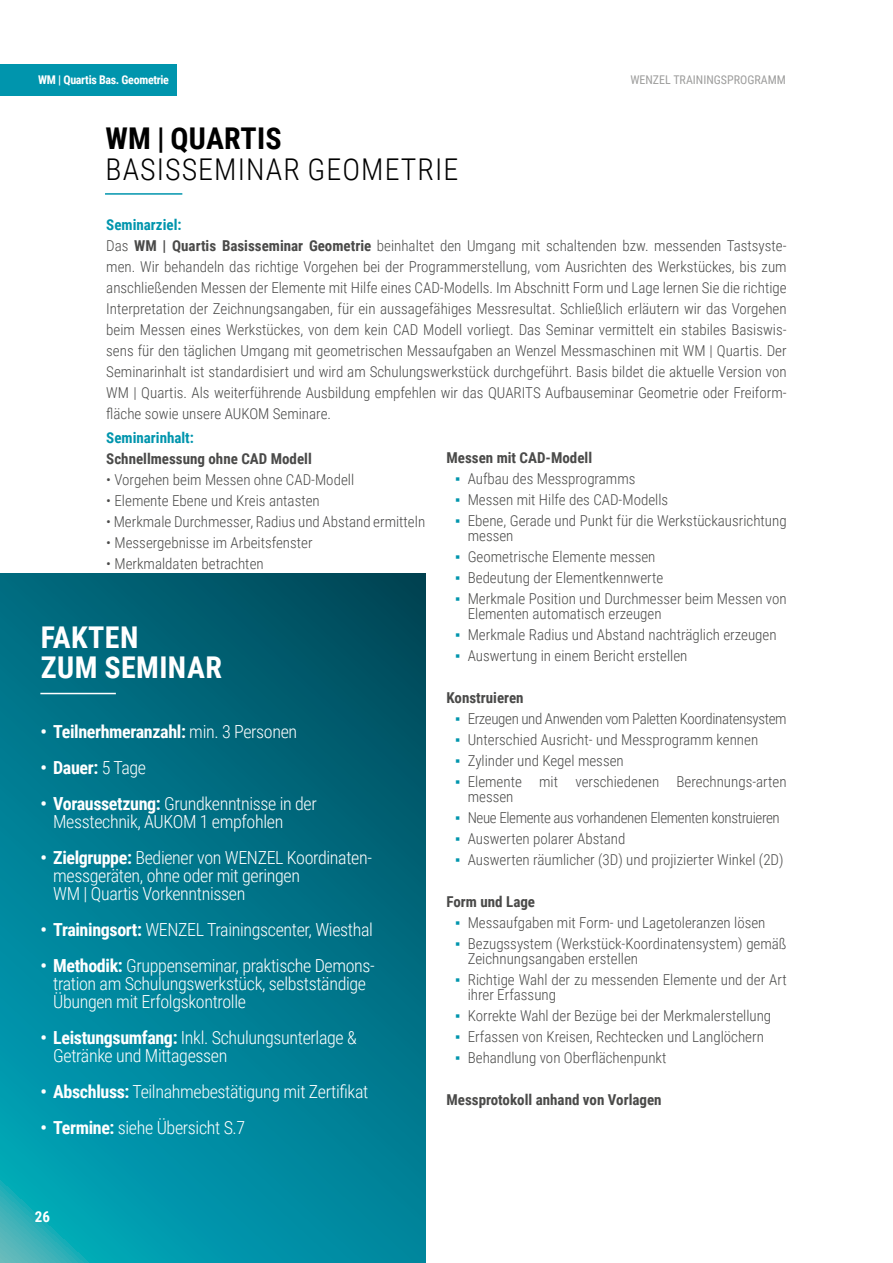
<style>
.page{position:relative;width:893px;height:1263px;background:#fff}
.page>*{position:absolute;margin:0;border:0;box-sizing:border-box;transform-origin:0 0}
.t1{font:300 30px "Roboto Condensed";letter-spacing:.035em;color:#000}
.t2{font:700 30px/29.5px "Roboto Condensed";letter-spacing:.015em;color:#fff}
.t3{font:700 30px "Roboto Condensed";letter-spacing:.01em;color:#000}
.t4{font:300 18px/18px "Roboto Condensed";letter-spacing:-.02em;color:#fff}
.t5{font:700 18px "Roboto Condensed";letter-spacing:-.02em;color:#fff}
.t6{font:300 15px/21px "Roboto Condensed";color:#4a4a49}
.t7{font:700 15px "Roboto Condensed";color:#4a4a49}
.t8{font:300 15px "Roboto Condensed";letter-spacing:-.025em;color:#4a4a49}
.t9{font:700 15px "Roboto Condensed";color:#0095ad}
.t10{font:700 15px "Roboto Condensed";color:#fff}
.t11{font:700 12px "Roboto Condensed";letter-spacing:-.025em;color:#fff}
.t12{font:12px "Roboto Condensed";color:#9d9d9c}
.s1{font-weight:700;color:#0095ad}
.s2{font-weight:700}
.s3{font-weight:300}
.s4{font-family:"Arial Narrow";font-weight:400;color:#0095ad}
</style>
<div class="page">
<div style="left:0;top:64px;width:176px;height:32px;background:#0095ad"></div>
<svg style="left:0;top:573px;width:425px;height:690px;background:#00788d"></svg>
<hr style="left:40px;top:693px;width:76px;height:1px;background:#fff">
<hr style="left:105px;top:193px;width:77px;height:2px;background:#0095ad">
<p class="t11" style="left:38px;top:71px;width:132px">WM | Quartis Bas. Geometrie</p>
<p class="t12" style="left:630px;top:71px;width:157px">WENZEL TRAININGSPROGRAMM</p>
<h1 class="t3" style="left:106px;top:117px;width:178px">WM | QUARTIS</h1>
<h1 class="t1" style="left:106px;top:149px;width:354px">BASISSEMINAR GEOMETRIE</h1>
<p class="t6" style="left:106px;top:213px;width:682px"><span class="s1">Seminarziel:<br></span>Das <span class="s2">WM | Quartis Basisseminar Geometrie</span> beinhaltet den Umgang mit schaltenden bzw. messenden Tastsyste&shy;men. Wir behandeln das richtige Vorgehen bei der Programmerstellung, vom Ausrichten des Werkstückes, bis zum anschließenden Messen der Elemente mit Hilfe eines CAD-Modells. Im Abschnitt Form und Lage lernen Sie die richtige Interpretation der Zeichnungsangaben, für ein aussagefähiges Messresultat. Schließlich erläutern wir das Vorgehen beim Messen eines Werkstückes, von dem kein CAD Modell vorliegt. Das Seminar vermittelt ein stabiles Basiswis&shy;sens für den täglichen Umgang mit geometrischen Messaufgaben an Wenzel Messmaschinen mit WM | Quartis. Der Seminarinhalt ist standardisiert und wird am Schulungswerkstück durchgeführt. Basis bildet die aktuelle Version von WM | Quartis. Als weiterführende Ausbildung empfehlen wir das QUARITS Aufbauseminar Geometrie oder Freiform&shy;fläche sowie unsere AUKOM Seminare.</p>
<p class="t9" style="left:106px;top:427px;width:89px">Seminarinhalt:</p>
<p class="t7" style="left:106px;top:448px;width:207px">Schnellmessung ohne CAD Modell</p>
<p class="t6" style="left:106px;top:468px;width:249px">• Vorgehen beim Messen ohne CAD-Modell</p>
<p class="t6" style="left:106px;top:489px;width:215px">• Elemente Ebene und Kreis antasten</p>
<p class="t6" style="left:106px;top:510px;width:320px">• Merkmale Durchmesser, Radius und Abstand ermitteln</p>
<p class="t6" style="left:106px;top:531px;width:208px">• Messergebnisse im Arbeitsfenster</p>
<p class="t6" style="left:106px;top:552px;width:159px">• Merkmaldaten betrachten</p>
<h1 class="t2" style="left:41px;top:622px;width:183px">FAKTEN<br>ZUM SEMINAR</h1>
<p class="t5" style="left:40px;top:719px;width:258px">• Teilnerhmeranzahl: <span class="s3">min. 3 Personen</span></p>
<p class="t5" style="left:40px;top:755px;width:107px">• Dauer: <span class="s3">5 Tage</span></p>
<p class="t4" style="left:53px;top:794px;width:265px;text-indent:-13px"><span class="s2">• Voraussetzung:</span> Grundkenntnisse in der<br>Messtechnik, AUKOM 1 empfohlen</p>
<p class="t4" style="left:53px;top:848px;width:320px;text-indent:-13px"><span class="s2">• Zielgruppe:</span> Bediener von WENZEL Koordinaten&shy;messgeräten, ohne oder mit geringen<br>WM | Quartis Vorkenntnissen</p>
<p class="t4" style="left:40px;top:920px;width:334px"><span class="s2">• Trainingsort:</span> WENZEL Trainingscenter, Wiesthal</p>
<p class="t4" style="left:53px;top:956px;width:323px;text-indent:-13px"><span class="s2">• Methodik:</span> Gruppenseminar, praktische Demons&shy;tration am Schulungswerkstück, selbstständige<br>Übungen mit Erfolgskontrolle</p>
<p class="t4" style="left:53px;top:1028px;width:305px;text-indent:-13px"><span class="s2">• Leistungsumfang:</span> Inkl. Schulungsunterlage &amp;<br>Getränke und Mittagessen</p>
<p class="t4" style="left:40px;top:1082px;width:329px"><span class="s2">• Abschluss:</span> Teilnahmebestätigung mit Zertifikat</p>
<p class="t4" style="left:40px;top:1118px;width:206px"><span class="s2">• Termine:</span> siehe Übersicht S.7</p>
<p class="t7" style="left:446px;top:447px;width:147px">Messen mit CAD-Modell</p>
<p class="t6" style="left:455px;top:468px;width:182px"><span class="s4">▪</span> Aufbau des Messprogramms</p>
<p class="t6" style="left:455px;top:489px;width:215px"><span class="s4">▪</span> Messen mit Hilfe des CAD-Modells</p>
<p class="t6" style="left:468px;top:513px;width:320px;line-height:15px;text-indent:-13px"><span class="s4">▪</span> Ebene, Gerade und Punkt für die Werkstückausrichtung messen</p>
<p class="t6" style="left:455px;top:546px;width:202px"><span class="s4">▪</span> Geometrische Elemente messen</p>
<p class="t6" style="left:455px;top:567px;width:210px"><span class="s4">▪</span> Bedeutung der Elementkennwerte</p>
<p class="t6" style="left:468px;top:591px;width:320px;line-height:15px;text-indent:-13px"><span class="s4">▪</span> Merkmale Position und Durchmesser beim Messen von<br>Elementen automatisch erzeugen</p>
<p class="t6" style="left:455px;top:624px;width:323px"><span class="s4">▪</span> Merkmale Radius und Abstand nachträglich erzeugen</p>
<p class="t6" style="left:455px;top:645px;width:234px"><span class="s4">▪</span> Auswertung in einem Bericht erstellen</p>
<p class="t7" style="left:446px;top:687px;width:79px">Konstruieren</p>
<p class="t8" style="left:455px;top:708px;width:333px"><span class="s4">▪</span> Erzeugen und Anwenden vom Paletten Koordinatensystem</p>
<p class="t6" style="left:455px;top:729px;width:305px"><span class="s4">▪</span> Unterschied Ausricht- und Messprogramm kennen</p>
<p class="t6" style="left:455px;top:750px;width:170px"><span class="s4">▪</span> Zylinder und Kegel messen</p>
<p class="t6" style="left:468px;top:774px;width:320px;line-height:15px;text-indent:-13px"><span class="s4">▪</span> Elemente mit verschiedenen Berechnungs-arten messen</p>
<p class="t8" style="left:455px;top:807px;width:326px"><span class="s4">▪</span> Neue Elemente aus vorhandenen Elementen konstruieren</p>
<p class="t6" style="left:455px;top:828px;width:172px"><span class="s4">▪</span> Auswerten polarer Abstand</p>
<p class="t6" style="left:455px;top:849px;width:330px"><span class="s4">▪</span> Auswerten räumlicher (3D) und projizierter Winkel (2D)</p>
<p class="t7" style="left:446px;top:891px;width:90px">Form und Lage</p>
<p class="t6" style="left:455px;top:912px;width:312px"><span class="s4">▪</span> Messaufgaben mit Form- und Lagetoleranzen lösen</p>
<p class="t6" style="left:468px;top:936px;width:320px;line-height:15px;text-indent:-13px"><span class="s4">▪</span> Bezugssystem (Werkstück-Koordinatensystem) gemäß<br>Zeichnungsangaben erstellen</p>
<p class="t6" style="left:468px;top:972px;width:320px;line-height:15px;text-indent:-13px"><span class="s4">▪</span> Richtige Wahl der zu messenden Elemente und der Art ihrer Erfassung</p>
<p class="t6" style="left:455px;top:1005px;width:318px"><span class="s4">▪</span> Korrekte Wahl der Bezüge bei der Merkmalerstellung</p>
<p class="t6" style="left:455px;top:1026px;width:310px"><span class="s4">▪</span> Erfassen von Kreisen, Rechtecken und Langlöchern</p>
<p class="t6" style="left:455px;top:1047px;width:213px"><span class="s4">▪</span> Behandlung von Oberflächenpunkt</p>
<p class="t7" style="left:446px;top:1089px;width:217px">Messprotokoll anhand von Vorlagen</p>
<p class="t10" style="left:35px;top:1206px;width:17px">26</p>
</div>
